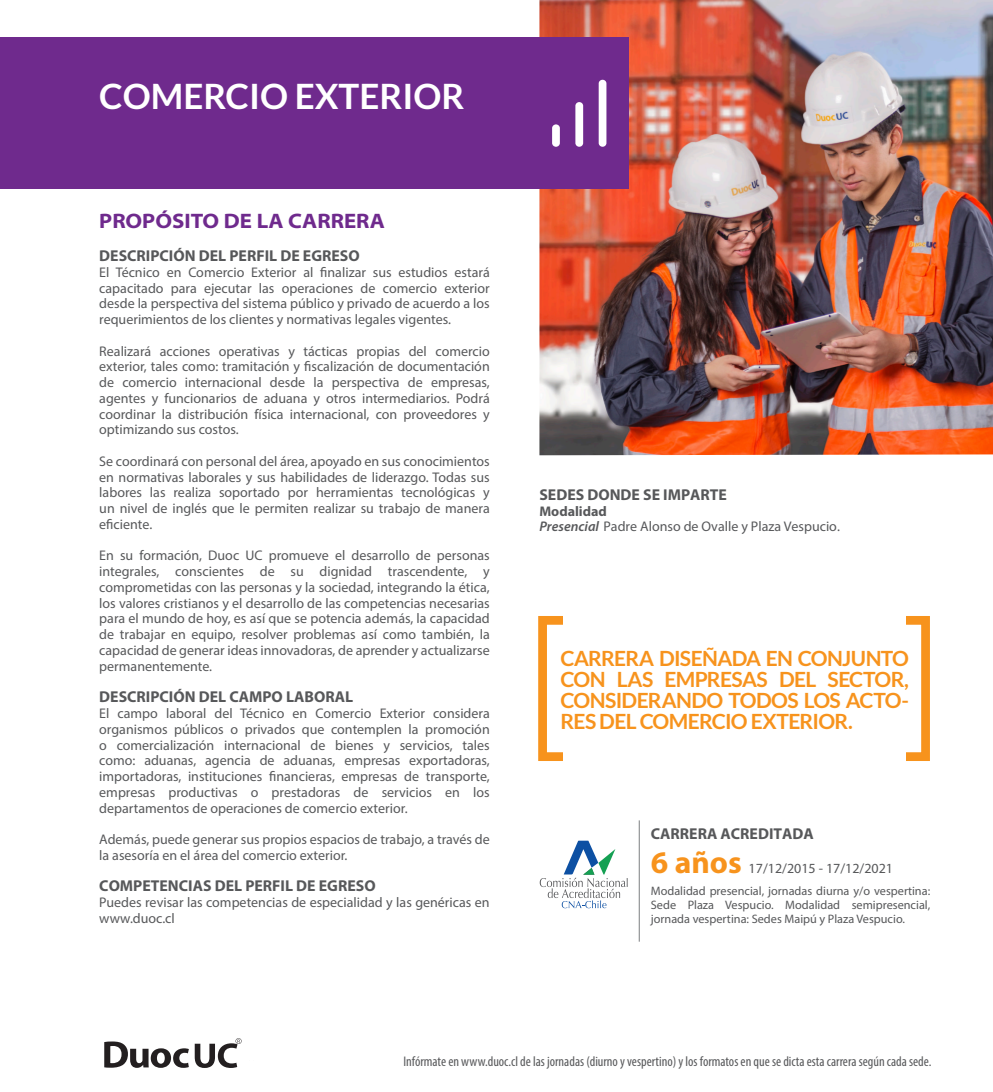
<style>
.page{position:relative;width:993px;height:1092px;background:#fff}
.page>*{position:absolute;margin:0;border:0;box-sizing:border-box;transform-origin:0 0}
.t1{font:700 35px "Lato";color:#fff}
.t2{font:700 31.5px "Myriad Pro";color:#f7931d}
.t3{font:700 21px/21px "Lato";letter-spacing:-.03em;color:#f7931d;text-align:justify}
.t4{font:700 semi-expanded 21px "Myriad Pro";color:#6f2a8d}
.t5{font:700 15.75px "Myriad Pro";color:#57585a}
.t6{font:14px/15.8px "Myriad Pro";color:#57585a;text-align:justify}
.t7{font:condensed 14px "Myriad Pro";color:#57585a}
.t8{font:12.25px/14px "Myriad Pro";color:#57585a;text-align:justify}
.s1{font-weight:700}
.s2{font-weight:600;font-style:italic}
.s3{font-weight:700;font-size:9.62px;color:#fff}
</style>
<div class="page">
<svg style="left:104px;top:1041px;width:85px;height:26px"></svg>
<svg style="left:195px;top:1038px;width:46px;height:29px"></svg>
<img style="left:539px;top:0;width:453px;height:455px">
<svg style="left:539px;top:840px;width:88px;height:68px"></svg>
<hr style="left:638px;top:820px;width:1px;height:121px;background:#7c7e81">
<div style="left:0;top:37px;width:628px;height:151px;background:#6f2a8d"></div>
<div style="left:575px;top:102px;width:8px;height:45px;background:#fff;border-radius:4px"></div>
<div style="left:598px;top:80px;width:8px;height:67px;background:#fff;border-radius:4px"></div>
<div style="left:552px;top:124px;width:7px;height:23px;background:#fff;border-radius:4px"></div>
<div style="left:538px;top:616px;width:391px;height:145px;border:9px solid #f7931d"></div>
<div style="left:563px;top:606px;width:342px;height:204px;background:#fff"></div>
<p class="t1" style="left:99px;top:76px;width:366px">COMERCIO EXTERIOR</p>
<p class="t4" style="left:99px;top:209px;width:287px">PROPÓSITO DE LA CARRERA</p>
<p class="t5" style="left:99px;top:245px;width:262px">DESCRIPCIÓN DEL PERFIL DE EGRESO</p>
<p class="t6" style="left:99px;top:264px;width:392px">El Técnico en Comercio Exterior al finalizar sus estudios estará capacitado para ejecutar las operaciones de comercio exterior desde la perspectiva del sistema público y privado de acuerdo a los requerimientos de los clientes y normativas legales vigentes.</p>
<p class="t6" style="left:99px;top:343px;width:392px">Realizará acciones operativas y tácticas propias del comercio exterior, tales como: tramitación y fiscalización de documentación de comercio internacional desde la perspectiva de empresas, agentes y funcionarios de aduana y otros intermediarios. Podrá coordinar la distribución física internacional, con proveedores y optimizando sus costos.</p>
<p class="t6" style="left:99px;top:453px;width:392px">Se coordinará con personal del área, apoyado en sus conocimientos en normativas laborales y sus habilidades de liderazgo. Todas sus labores las realiza soportado por herramientas tecnológicas y un nivel de inglés que le permiten realizar su trabajo de manera eficiente.</p>
<p class="t6" style="left:99px;top:547px;width:392px">En su formación, Duoc UC promueve el desarrollo de personas integrales, conscientes de su dignidad trascendente, y comprometidas con las personas y la sociedad, integrando la ética, los valores cristianos y el desarrollo de las competencias necesarias para el mundo de hoy, es así que se potencia además, la capacidad de trabajar en equipo, resolver problemas así como también, la capacidad de generar ideas innovadoras, de aprender y actualizarse permanentemente.</p>
<p class="t5" style="left:99px;top:686px;width:255px">DESCRIPCIÓN DEL CAMPO LABORAL</p>
<p class="t6" style="left:99px;top:705px;width:392px">El campo laboral del Técnico en Comercio Exterior considera organismos públicos o privados que contemplen la promoción o comercialización internacional de bienes y servicios, tales como: aduanas, agencia de aduanas, empresas exportadoras, importadoras, instituciones financieras, empresas de transporte, empresas productivas o prestadoras de servicios en los departamentos de operaciones de comercio exterior.</p>
<p class="t6" style="left:99px;top:831px;width:392px">Además, puede generar sus propios espacios de trabajo, a través de la asesoría en el área del comercio exterior.</p>
<p class="t5" style="left:99px;top:875px;width:278px">COMPETENCIAS DEL PERFIL DE EGRESO</p>
<p class="t6" style="left:99px;top:894px;width:392px">Puedes revisar las competencias de especialidad y las genéricas en www.duoc.cl</p>
<p class="t5" style="left:539px;top:484px;width:189px">SEDES DONDE SE IMPARTE</p>
<p class="t6" style="left:539px;top:503px;width:302px"><span class="s1">Modalidad<br></span><span class="s2">Presencial</span><span class="s3">:</span> Padre Alonso de Ovalle y Plaza Vespucio.</p>
<p class="t3" style="left:560px;top:647px;width:350px">CARRERA DISEÑADA EN CONJUNTO CON LAS EMPRESAS DEL SECTOR, CONSIDERANDO TODOS LOS ACTO-RES DEL COMERCIO EXTERIOR.</p>
<p class="t5" style="left:650px;top:823px;width:164px">CARRERA ACREDITADA</p>
<p class="t6" style="left:748px;top:859px;width:146px">17/12/2015 - 17/12/2021</p>
<p class="t8" style="left:650px;top:883px;width:281px">Modalidad presencial, jornadas diurna y/o vespertina:<br>Sede Plaza Vespucio. Modalidad semipresencial, jornada vespertina: Sedes Maipú y Plaza Vespucio.</p>
<p class="t2" style="left:650px;top:841px;width:92px">6 años</p>
<p class="t7" style="left:403px;top:1052px;width:529px">Infórmate en www.duoc.cl de las jornadas (diurno y vespertino) y los formatos en que se dicta esta carrera según cada sede.</p>
</div>
